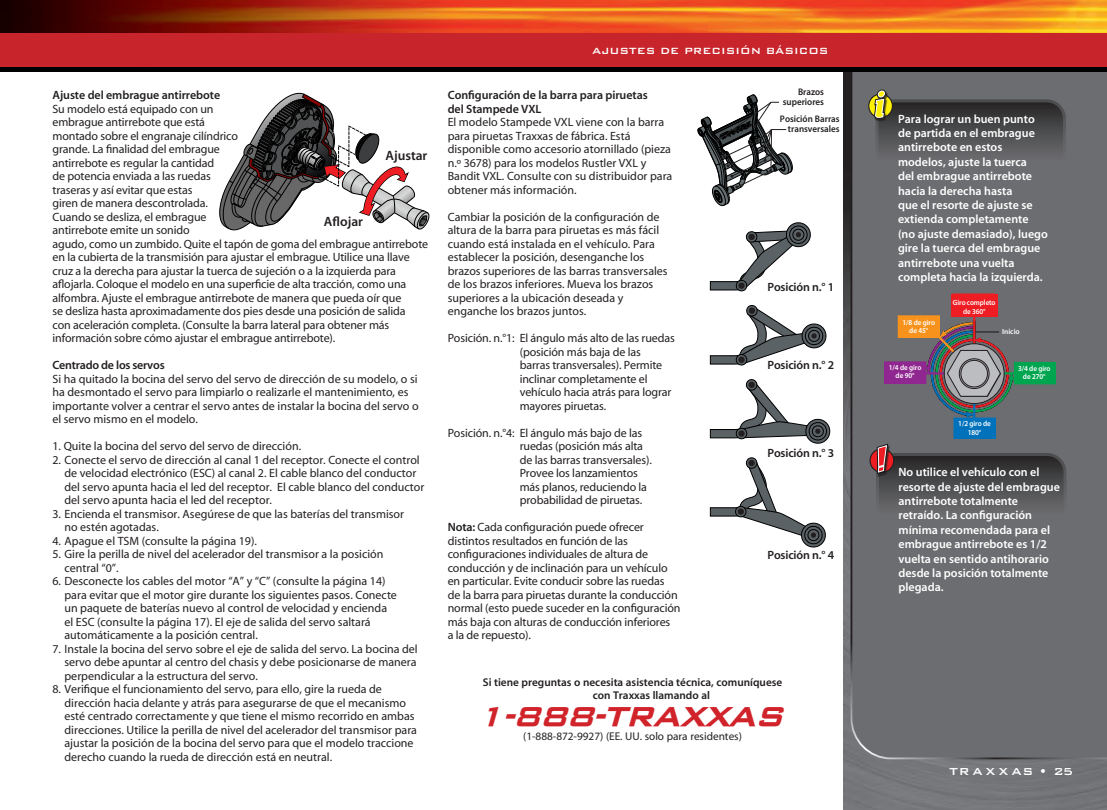
<style>
.page{position:relative;width:1107px;height:810px;background:#fff}
.page>*{position:absolute;margin:0;border:0;box-sizing:border-box;transform-origin:0 0}
.t1{font:36px "Bank Gothic Bol Ita BT";letter-spacing:-.035em;color:#d1232a}
.t2{font:600 13.5px "Myriad";color:#231f20}
.t3{font:13.5px "Bank Gothic Medium BT";letter-spacing:.2em;color:#fff}
.Paragraph1{font:12px/13.5px "Myriad";color:#231f20}
.t4{font:600 12px/14.4px "Myriad";color:#fff}
.t5{font:600 12px/13.5px "Myriad";letter-spacing:-.005em;color:#231f20}
.t6{font:12px "Bank Gothic Medium BT";color:#fff}
.t7{font:600 11.25px/13.5px "Myriad";color:#231f20}
.t8{font:11.25px "Myriad";color:#231f20}
.t9{font:600 9.6px/9.6px "Myriad";color:#231f20;text-align:right;scale:.95 1}
.t10{font:600 7.5px/8.2px "Myriad";letter-spacing:-.01em;color:#fff;text-align:center;scale:.95 1}
.t11{font:600 7.5px/9px "Myriad";letter-spacing:-.01em;color:#fff;text-align:center;scale:.94 1}
.t12{font:600 7.5px "Myriad";letter-spacing:-.01em;color:#fff}
.s1{font-weight:600}
</style>
<div class="page">
<img style="left:844px;top:71px;width:263px;height:739px">
<div style="left:850px;top:71px;width:257px;height:689px;background:#6c6d70"></div>
<img style="left:0;top:0;width:1107px;height:71px">
<div style="left:0;top:33px;width:1107px;height:34px;background:#c8242b"></div>
<svg style="left:869px;top:94px;width:23px;height:24px"></svg>
<div style="left:868px;top:94px;width:25px;height:24px;border:1px solid #231f20;border-radius:50%"></div>
<div style="left:874px;top:91px;width:14px;height:31px;background:#231f20;opacity:.75"></div>
<div style="left:877px;top:89px;width:9px;height:10px;border:3px solid #231f20;border-radius:50%"></div>
<div style="left:878px;top:91px;width:7px;height:6px;background:#fff101;border-radius:50%"></div>
<div style="left:878px;top:91px;width:7px;height:6px;border:1px solid #fff;border-radius:50%"></div>
<svg style="left:873px;top:96px;width:192px;height:86px"></svg>
<svg style="left:870px;top:449px;width:24px;height:23px"></svg>
<div style="left:870px;top:448px;width:24px;height:25px;border:1px solid #231f20;border-radius:50%"></div>
<svg style="left:875px;top:442px;width:190px;height:94px"></svg>
<svg style="left:219px;top:93px;width:211px;height:138px"></svg>
<svg style="left:698px;top:95px;width:95px;height:111px"></svg>
<svg style="left:710px;top:457px;width:116px;height:91px"></svg>
<svg style="left:710px;top:222px;width:101px;height:70px"></svg>
<div style="left:736px;top:354px;width:11px;height:12px;border:1px solid #000;border-radius:50%"></div>
<svg style="left:710px;top:305px;width:117px;height:60px"></svg>
<svg style="left:710px;top:379px;width:121px;height:65px"></svg>
<div style="left:951px;top:294px;width:47px;height:22px;background:#ee1d23"></div>
<div style="left:953px;top:294px;width:42px;height:23px;border:1px solid #ee1d23"></div>
<div style="left:898px;top:316px;width:41px;height:21px;background:#f7931d"></div>
<div style="left:885px;top:362px;width:41px;height:21px;background:#90268f"></div>
<div style="left:954px;top:418px;width:41px;height:20px;background:#0072bc"></div>
<div style="left:954px;top:418px;width:41px;height:21px;border:1px solid #0072bc"></div>
<div style="left:1014px;top:362px;width:42px;height:22px;background:#00a54f"></div>
<div style="left:974px;top:373px;width:43px;height:1px;border:1px solid #00a54f"></div>
<div style="left:974px;top:363px;width:1px;height:56px;border:1px solid #0072bc"></div>
<div style="left:922px;top:373px;width:37px;height:1px;border:1px solid #90268f"></div>
<div style="left:974px;top:311px;width:1px;height:71px;border:1px solid #ee1d23"></div>
<svg style="left:925px;top:321px;width:90px;height:97px"></svg>
<svg style="left:959px;top:359px;width:30px;height:30px"></svg>
<div style="left:959px;top:358px;width:30px;height:31px;border:1px solid #231f20;border-radius:50%"></div>
<div style="left:961px;top:360px;width:26px;height:27px;background:#bcbdc0;border-radius:50%"></div>
<div style="left:961px;top:360px;width:27px;height:27px;border:1px solid #231f20;border-radius:50%"></div>
<p class="t5" style="left:52px;top:89px;width:169px">Ajuste del embrague antirrebote</p>
<p class="Paragraph1" style="left:52px;top:103px;width:377px">Su modelo está equipado con un<br>embrague antirrebote que está<br>montado sobre el engranaje cilíndrico<br>grande. La finalidad del embrague<br>antirrebote es regular la cantidad<br>de potencia enviada a las ruedas<br>traseras y así evitar que estas<br>giren de manera descontrolada.<br>Cuando se desliza, el embrague<br>antirrebote emite un sonido<br>agudo, como un zumbido. Quite el tapón de goma del embrague antirrebote en la cubierta de la transmisión para ajustar el embrague. Utilice una llave cruz a la derecha para ajustar la tuerca de sujeción o a la izquierda para aflojarla. Coloque el modelo en una superficie de alta tracción, como una alfombra. Ajuste el embrague antirrebote de manera que pueda oír que<br>se desliza hasta aproximadamente dos pies desde una posición de salida<br>con aceleración completa. (Consulte la barra lateral para obtener más información sobre cómo ajustar el embrague antirrebote).</p>
<p class="t5" style="left:52px;top:359px;width:114px">Centrado de los servos</p>
<p class="Paragraph1" style="left:52px;top:373px;width:368px">Si ha quitado la bocina del servo del servo de dirección de su modelo, o si ha desmontado el servo para limpiarlo o realizarle el mantenimiento, es importante volver a centrar el servo antes de instalar la bocina del servo o el servo mismo en el modelo.</p>
<p class="Paragraph1" style="left:52px;top:440px;width:250px">1. Quite la bocina del servo del servo de dirección.</p>
<p class="Paragraph1" style="left:64px;top:454px;width:361px;text-indent:-12px">2. Conecte el servo de dirección al canal 1 del receptor. Conecte el control de velocidad electrónico (ESC) al canal 2. El cable blanco del conductor del servo apunta hacia el led del receptor. El cable blanco del conductor del servo apunta hacia el led del receptor.</p>
<p class="Paragraph1" style="left:64px;top:508px;width:341px;text-indent:-12px">3. Encienda el transmisor. Asegúrese de que las baterías del transmisor no estén agotadas.</p>
<p class="Paragraph1" style="left:52px;top:535px;width:206px">4. Apague el TSM (consulte la página 19).</p>
<p class="Paragraph1" style="left:64px;top:548px;width:320px;text-indent:-12px">5. Gire la perilla de nivel del acelerador del transmisor a la posición central “0”.</p>
<p class="Paragraph1" style="left:64px;top:575px;width:334px;text-indent:-12px">6. Desconecte los cables del motor “A” y “C” (consulte la página 14) para evitar que el motor gire durante los siguientes pasos. Conecte un paquete de baterías nuevo al control de velocidad y encienda el ESC (consulte la página 17). El eje de salida del servo saltará automáticamente a la posición central.</p>
<p class="Paragraph1" style="left:64px;top:643px;width:355px;text-align:justify;text-indent:-12px">7. Instale la bocina del servo sobre el eje de salida del servo. La bocina del servo debe apuntar al centro del chasis y debe posicionarse de manera perpendicular a la estructura del servo.</p>
<p class="Paragraph1" style="left:64px;top:683px;width:354px;text-indent:-12px">8. Verifique el funcionamiento del servo, para ello, gire la rueda de dirección hacia delante y atrás para asegurarse de que el mecanismo esté centrado correctamente y que tiene el mismo recorrido en ambas direcciones. Utilice la perilla de nivel del acelerador del transmisor para ajustar la posición de la bocina del servo para que el modelo traccione derecho cuando la rueda de dirección está en neutral.</p>
<p class="t2" style="left:385px;top:149px;width:43px">Ajustar</p>
<p class="t2" style="left:324px;top:215px;width:41px">Aflojar</p>
<p class="t6" style="left:592px;top:45px;width:238px">AJUSTES DE PRECISIÓN BÁSICOS</p>
<p class="t5" style="left:448px;top:89px;width:202px">Configuración de la barra para piruetas del Stampede VXL</p>
<p class="Paragraph1" style="left:448px;top:116px;width:226px">El modelo Stampede VXL viene con la barra para piruetas Traxxas de fábrica. Está disponible como accesorio atornillado (pieza n.º 3678) para los modelos Rustler VXL y Bandit VXL. Consulte con su distribuidor para obtener más información.</p>
<p class="Paragraph1" style="left:448px;top:211px;width:221px">Cambiar la posición de la configuración de altura de la barra para piruetas es más fácil cuando está instalada en el vehículo. Para establecer la posición, desenganche los brazos superiores de las barras transversales de los brazos inferiores. Mueva los brazos superiores a la ubicación deseada y enganche los brazos juntos.</p>
<p class="Paragraph1" style="left:520px;top:332px;width:157px;text-indent:-72px">Posición. n.°1: El ángulo más alto de las ruedas (posición más baja de las<br>barras transversales). Permite inclinar completamente el vehículo hacia atrás para lograr mayores piruetas.</p>
<p class="Paragraph1" style="left:520px;top:427px;width:134px;text-indent:-72px">Posición. n.°4: El ángulo más bajo de las ruedas (posición más alta de las barras transversales).<br>Provee los lanzamientos más planos, reduciendo la probabilidad de piruetas.</p>
<p class="Paragraph1" style="left:448px;top:521px;width:234px"><span class="s1">Nota:</span> Cada configuración puede ofrecer distintos resultados en función de las configuraciones individuales de altura de conducción y de inclinación para un vehículo en particular. Evite conducir sobre las ruedas<br>de la barra para piruetas durante la conducción normal (esto puede suceder en la configuración más baja con alturas de conducción inferiores<br>a la de repuesto).</p>
<p class="t9" style="left:783px;top:88px;width:45px">Brazos superiores</p>
<p class="t9" style="left:780px;top:115px;width:64px">Posición Barras transversales</p>
<p class="t5" style="left:768px;top:280px;width:68px">Posición n.° 1</p>
<p class="t5" style="left:768px;top:358px;width:68px">Posición n.° 2</p>
<p class="t5" style="left:768px;top:446px;width:68px">Posición n.° 3</p>
<p class="t5" style="left:768px;top:548px;width:68px">Posición n.° 4</p>
<p class="t7" style="left:593px;top:676px;width:191px;text-indent:-110px">Si tiene preguntas o necesita asistencia técnica, comuníquese con Traxxas llamando al</p>
<p class="t1" style="left:479px;top:696px;width:309px">1-888-TRAXXAS</p>
<p class="t8" style="left:523px;top:730px;width:220px">(1-888-872-9927) (EE. UU. solo para residentes)</p>
<p class="t4" style="left:898px;top:112px;width:151px">Para lograr un buen punto de partida en el embrague antirrebote en estos modelos, ajuste la tuerca<br>del embrague antirrebote hacia la derecha hasta<br>que el resorte de ajuste se extienda completamente (no ajuste demasiado), luego gire la tuerca del embrague antirrebote una vuelta completa hacia la izquierda.</p>
<p class="t10" style="left:903px;top:318px;width:36px">1/8 de giro de 45°</p>
<p class="t10" style="left:889px;top:364px;width:36px">1/4 de giro de 90°</p>
<p class="t11" style="left:953px;top:298px;width:47px">Giro completo de 360°</p>
<p class="t12" style="left:1002px;top:328px;width:19px">Inicio</p>
<p class="t10" style="left:958px;top:420px;width:36px">1/2 giro de<br>180°</p>
<p class="t10" style="left:1018px;top:364px;width:36px">3/4 de giro de 270°</p>
<p class="t4" style="left:898px;top:466px;width:163px">No utilice el vehículo con el resorte de ajuste del embrague antirrebote totalmente retraído. La configuración mínima recomendada para el embrague antirrebote es 1/2 vuelta en sentido antihorario desde la posición totalmente plegada.</p>
<p class="t3" style="left:949px;top:764px;width:125px">TRAXXAS • 25</p>
</div>
